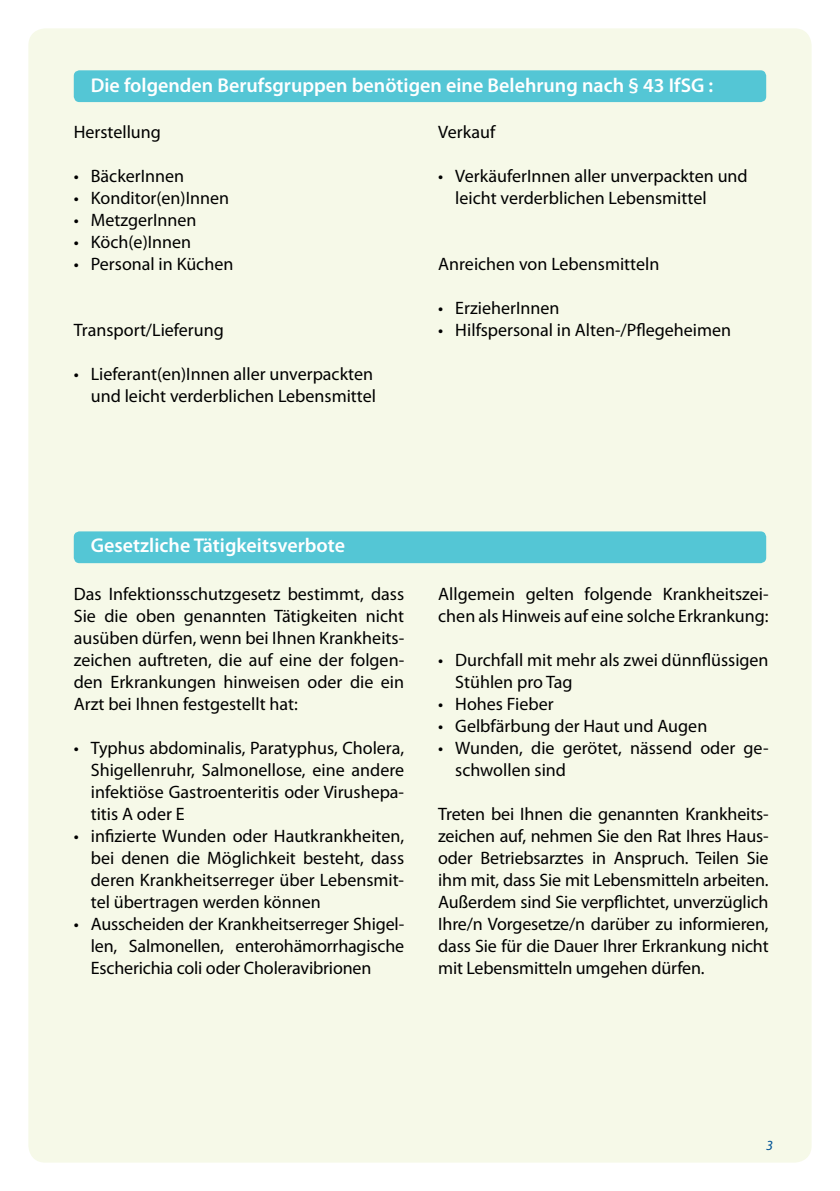
<style>
.page{position:relative;width:840px;height:1191px;background:#fff}
.page>*{position:absolute;margin:0;border:0;box-sizing:border-box;transform-origin:0 0}
.t1{font:600 20px "Myriad Pro";color:#fff}
.t2{font:18px/22px "Myriad Pro";color:#000;text-align:justify}
.t3{font:italic 14px "Myriad Pro";color:#005295}
</style>
<div class="page">
<div style="left:28px;top:28px;width:783px;height:1134px;background:#f6f9e8;border-radius:17px"></div>
<div style="left:74px;top:531px;width:691px;height:32px;background:#54c6d5;border-radius:6px"></div>
<div style="left:74px;top:70px;width:691px;height:32px;background:#54c6d5;border-radius:6px"></div>
<p class="t1" style="left:91px;top:75px;width:623px">Die folgenden Berufsgruppen benötigen eine Belehrung nach § 43 IfSG :</p>
<p class="t2" style="left:74px;top:121px;width:89px">Herstellung</p>
<p class="t2" style="left:74px;top:165px;width:112px">• BäckerInnen</p>
<p class="t2" style="left:74px;top:187px;width:157px">• Konditor(en)Innen</p>
<p class="t2" style="left:74px;top:209px;width:124px">• MetzgerInnen</p>
<p class="t2" style="left:74px;top:231px;width:119px">• Köch(e)Innen</p>
<p class="t2" style="left:74px;top:253px;width:161px">• Personal in Küchen</p>
<p class="t2" style="left:438px;top:121px;width:59px">Verkauf</p>
<p class="t2" style="left:455px;top:165px;width:294px;text-indent:-17px">• VerkäuferInnen aller unverpackten und leicht verderblichen Lebensmittel</p>
<p class="t2" style="left:438px;top:253px;width:222px">Anreichen von Lebensmitteln</p>
<p class="t2" style="left:438px;top:297px;width:123px">• ErzieherInnen</p>
<p class="t2" style="left:438px;top:319px;width:294px">• Hilfspersonal in Alten-/Pflegeheimen</p>
<p class="t2" style="left:74px;top:319px;width:151px">Transport/Lieferung</p>
<p class="t2" style="left:74px;top:363px;width:303px;text-align:right">• Lieferant(en)Innen aller unverpackten und leicht verderblichen Lebensmittel</p>
<p class="t1" style="left:91px;top:534px;width:255px">Gesetzliche Tätigkeitsverbote</p>
<p class="t2" style="left:74px;top:583px;width:332px">Das Infektionsschutzgesetz bestimmt, dass Sie die oben genannten Tätigkeiten nicht ausüben dürfen, wenn bei Ihnen Krankheits&shy;zeichen auftreten, die auf eine der folgen&shy;den Erkrankungen hinweisen oder die ein Arzt bei Ihnen festgestellt hat:</p>
<p class="t2" style="left:91px;top:737px;width:315px;text-indent:-17px">• Typhus abdominalis, Paratyphus, Cholera, Shigellenruhr, Salmonellose, eine andere infektiöse Gastroenteritis oder Virushepa&shy;titis A oder E</p>
<p class="t2" style="left:91px;top:825px;width:315px;text-indent:-17px">• infizierte Wunden oder Hautkrankheiten, bei denen die Möglichkeit besteht, dass deren Krankheitserreger über Lebensmit&shy;tel übertragen werden können</p>
<p class="t2" style="left:91px;top:913px;width:315px;text-indent:-17px">• Ausscheiden der Krankheitserreger Shigel&shy;len, Salmonellen, enterohämorrhagische Escherichia coli oder Choleravibrionen</p>
<p class="t2" style="left:438px;top:583px;width:332px">Allgemein gelten folgende Krankheitszei&shy;chen als Hinweis auf eine solche Erkrankung:</p>
<p class="t2" style="left:455px;top:649px;width:315px;text-indent:-17px">• Durchfall mit mehr als zwei dünnflüssigen<br>Stühlen pro Tag</p>
<p class="t2" style="left:438px;top:693px;width:117px">• Hohes Fieber</p>
<p class="t2" style="left:438px;top:715px;width:270px">• Gelbfärbung der Haut und Augen</p>
<p class="t2" style="left:455px;top:737px;width:315px;text-indent:-17px">• Wunden, die gerötet, nässend oder ge&shy;schwollen sind</p>
<p class="t2" style="left:438px;top:803px;width:332px">Treten bei Ihnen die genannten Krankheits&shy;zeichen auf, nehmen Sie den Rat Ihres Haus&shy;oder Betriebsarztes in Anspruch. Teilen Sie ihm mit, dass Sie mit Lebensmitteln arbeiten.<br>Außerdem sind Sie verpflichtet, unverzüglich Ihre/n Vorgesetze/n darüber zu informieren, dass Sie für die Dauer Ihrer Erkrankung nicht mit Lebensmitteln umgehen dürfen.</p>
<p class="t3" style="left:765px;top:1138px;width:8px">3</p>
</div>
